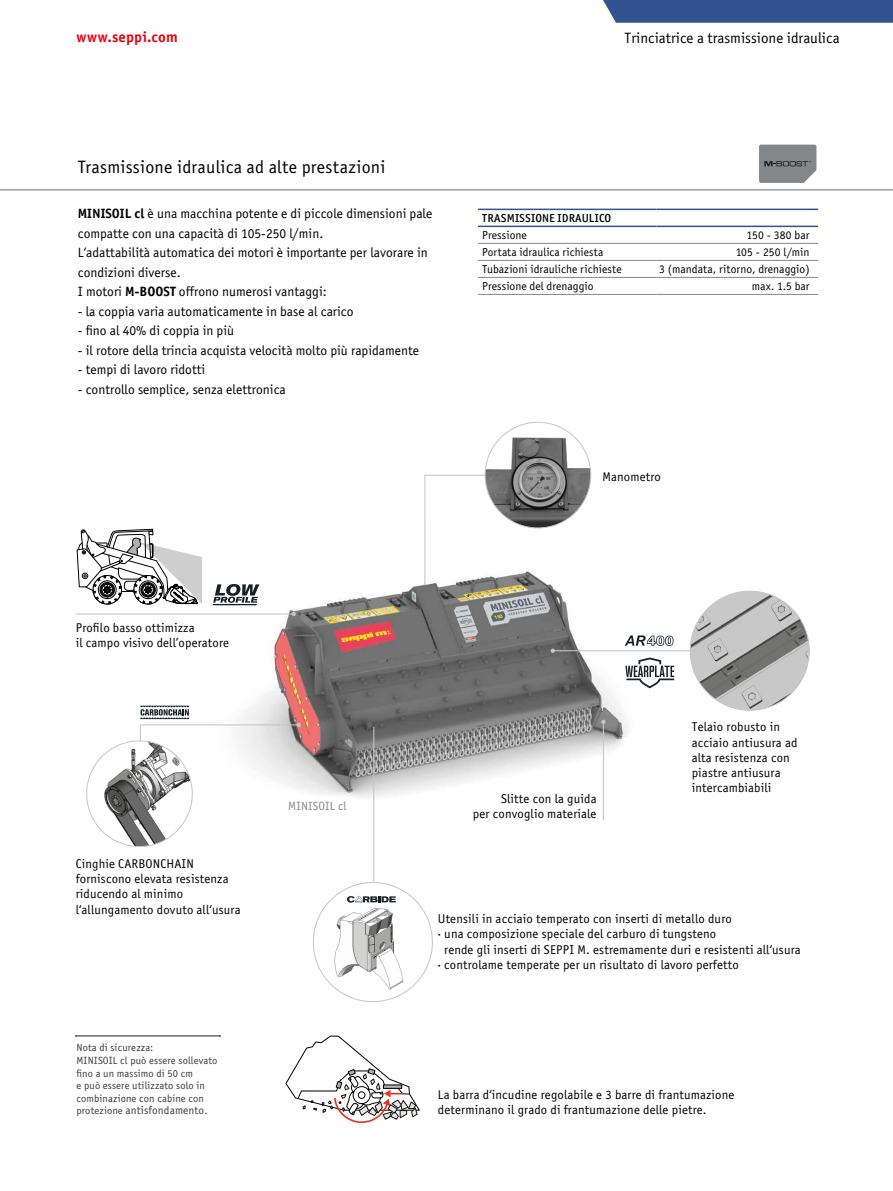
<style>
.page{position:relative;width:893px;height:1191px;background:#fff}
.page>*{position:absolute;margin:0;border:0;box-sizing:border-box;transform-origin:0 0}
.t1{font:18px "Officina Sans Book ITC";letter-spacing:.01em;color:#000}
.t2{font:15px "Officina Sans Book ITC";color:#000}
.t3{font:15px "Officina Sans Bold ITC";letter-spacing:.005em;color:#e30613}
.t4{font:13.5px/19.5px "Officina Sans Book ITC";color:#000}
.t5{font:12.75px/15.3px "Officina Sans Book ITC";letter-spacing:.01em;color:#000}
.t6{font:12px "Officina Sans Book ITC";letter-spacing:.01em;color:#868a8c}
.t7{font:11.7px "Officina Sans Book ITC";color:#000}
.t8{font:11.7px "Officina Sans Medium ITC";letter-spacing:.01em;color:#000}
.t9{font:11.25px "Officina Sans Book ITC";letter-spacing:.01em;color:#3c3c3b}
.t10{font:10.5px/12.6px "Officina Sans Book ITC";letter-spacing:.01em;color:#3c3c3b}
.s1{font-family:"Officina Sans Bold ITC"}
.s2{font-size:10.5px}
</style>
<div class="page">
<hr style="left:0;top:190px;width:893px;height:1px;background:#706f6f">
<div style="left:603px;top:0;width:290px;height:23px;background:#32538d"></div>
<img style="left:209px;top:584px;width:448px;height:246px">
<svg style="left:424px;top:474px;width:160px;height:112px"></svg>
<img style="left:690px;top:591px;width:119px;height:119px;border-radius:60px">
<svg style="left:759px;top:145px;width:57px;height:38px;background:#838688"></svg>
<svg style="left:625px;top:657px;width:49px;height:31px"></svg>
<svg style="left:625px;top:635px;width:48px;height:11px"></svg>
<svg style="left:213px;top:584px;width:46px;height:19px"></svg>
<hr style="left:213px;top:604px;width:44px;height:1px;background:#162126">
<hr style="left:76px;top:613px;width:218px;height:1px;background:#c6c6c6">
<svg style="left:292px;top:612px;width:4px;height:4px"></svg>
<hr style="left:553px;top:650px;width:196px;height:1px;background:#c6c6c6">
<svg style="left:551px;top:648px;width:4px;height:5px"></svg>
<img style="left:485px;top:422px;width:106px;height:106px;border-radius:53px">
<hr style="left:373px;top:727px;width:1px;height:167px;background:#c6c6c6">
<img style="left:313px;top:882px;width:119px;height:119px;border-radius:60px">
<svg style="left:347px;top:895px;width:49px;height:7px"></svg>
<hr style="left:603px;top:722px;width:1px;height:98px;background:#c6c6c6">
<svg style="left:601px;top:719px;width:5px;height:5px"></svg>
<svg style="left:286px;top:1036px;width:133px;height:87px"></svg>
<svg style="left:77px;top:529px;width:125px;height:76px"></svg>
<svg style="left:140px;top:705px;width:161px;height:72px"></svg>
<img style="left:87px;top:741px;width:105px;height:105px;border-radius:53px">
<hr style="left:478px;top:243px;width:179px;height:1px;background:#878787">
<hr style="left:657px;top:243px;width:161px;height:1px;background:#878787">
<hr style="left:478px;top:260px;width:179px;height:1px;background:#878787">
<hr style="left:657px;top:260px;width:161px;height:1px;background:#878787">
<hr style="left:478px;top:277px;width:179px;height:1px;background:#878787">
<hr style="left:657px;top:277px;width:161px;height:1px;background:#878787">
<hr style="left:478px;top:294px;width:179px;height:1px;background:#878787">
<hr style="left:657px;top:294px;width:161px;height:1px;background:#878787">
<hr style="left:478px;top:209px;width:179px;height:1px;background:#32538d">
<hr style="left:657px;top:209px;width:161px;height:1px;background:#32538d">
<hr style="left:478px;top:226px;width:179px;height:1px;background:#32538d">
<hr style="left:657px;top:226px;width:161px;height:1px;background:#32538d">
<hr style="left:76px;top:1035px;width:144px;height:1px;background:#162125">
<p class="t3" style="left:77px;top:26px;width:103px">www.seppi.com</p>
<h1 class="t1" style="left:78px;top:155px;width:309px">Trasmissione idraulica ad alte prestazioni</h1>
<p class="t4" style="left:78px;top:204px;width:356px"><span class="s1">MINISOIL cl</span> è una macchina potente e di piccole dimensioni pale compatte con una capacità di 105-250 l/min.<br>L‘adattabilità automatica dei motori è importante per lavorare in condizioni diverse.<br>I motori <span class="s1">M-BOOST</span> offrono numerosi vantaggi:</p>
<p class="t4" style="left:78px;top:301px;width:277px">- la coppia varia automaticamente in base al carico</p>
<p class="t4" style="left:78px;top:320px;width:158px">- fino al 40% di coppia in più</p>
<p class="t4" style="left:78px;top:340px;width:343px">- il rotore della trincia acquista velocità molto più rapidamente</p>
<p class="t4" style="left:78px;top:359px;width:129px">- tempi di lavoro ridotti</p>
<p class="t4" style="left:78px;top:379px;width:210px">- controllo semplice, senza elettronica</p>
<p class="t2" style="left:624px;top:28px;width:217px">Trinciatrice a trasmissione idraulica</p>
<p class="t8" style="left:482px;top:210px;width:130px">TRASMISSIONE IDRAULICO</p>
<p class="t7" style="left:482px;top:227px;width:46px">Pressione</p>
<p class="t7" style="left:746px;top:227px;width:65px">150 - 380 bar</p>
<p class="t7" style="left:482px;top:244px;width:123px">Portata idraulica richiesta</p>
<p class="t7" style="left:736px;top:244px;width:75px">105 - 250 l/min</p>
<p class="t7" style="left:482px;top:261px;width:141px">Tubazioni idrauliche richieste</p>
<p class="t7" style="left:659px;top:261px;width:152px">3 (mandata, ritorno, drenaggio)</p>
<p class="t7" style="left:482px;top:278px;width:113px">Pressione del drenaggio</p>
<p class="t7" style="left:752px;top:278px;width:59px">max. 1.5 bar</p>
<p class="t5" style="left:602px;top:468px;width:60px">Manometro</p>
<p class="t5" style="left:76px;top:619px;width:155px">Profilo basso ottimizza<br>il campo visivo dell’operatore</p>
<p class="t6" style="left:288px;top:798px;width:60px">MINISOIL cl</p>
<p class="t5" style="left:473px;top:790px;width:125px;text-align:right">Slitte con la guida<br>per convoglio materiale</p>
<p class="t5" style="left:692px;top:719px;width:107px">Telaio robusto in acciaio antiusura ad alta resistenza con piastre antiusura intercambiabili</p>
<p class="t5" style="left:76px;top:855px;width:166px">Cinghie CARBONCHAIN forniscono elevata resistenza riducendo al minimo l‘allungamento dovuto all‘usura</p>
<p class="t10" style="left:77px;top:1041px;width:142px">Nota di sicurezza:<br>MINISOIL cl può essere sollevato fino a un massimo di 50 cm<br>e può essere utilizzato solo in combinazione con cabine con</p>
<p class="t9" style="left:77px;top:1103px;width:132px"><span class="s2">protezione</span> antisfondamento<span class="s2">.</span></p>
<p class="t5" style="left:438px;top:910px;width:295px">Utensili in acciaio temperato con inserti di metallo duro</p>
<p class="t5" style="left:438px;top:925px;width:280px"><span class="s1">·</span> una composizione speciale del carburo di tungsteno</p>
<p class="t5" style="left:444px;top:941px;width:358px">rende gli inserti di SEPPI M. estremamente duri e resistenti all‘usura</p>
<p class="t5" style="left:438px;top:956px;width:302px"><span class="s1">·</span> controlame temperate per un risultato di lavoro perfetto</p>
<p class="t5" style="left:438px;top:1086px;width:298px">La barra d‘incudine regolabile e 3 barre di frantumazione determinano il grado di frantumazione delle pietre.</p>
</div>
